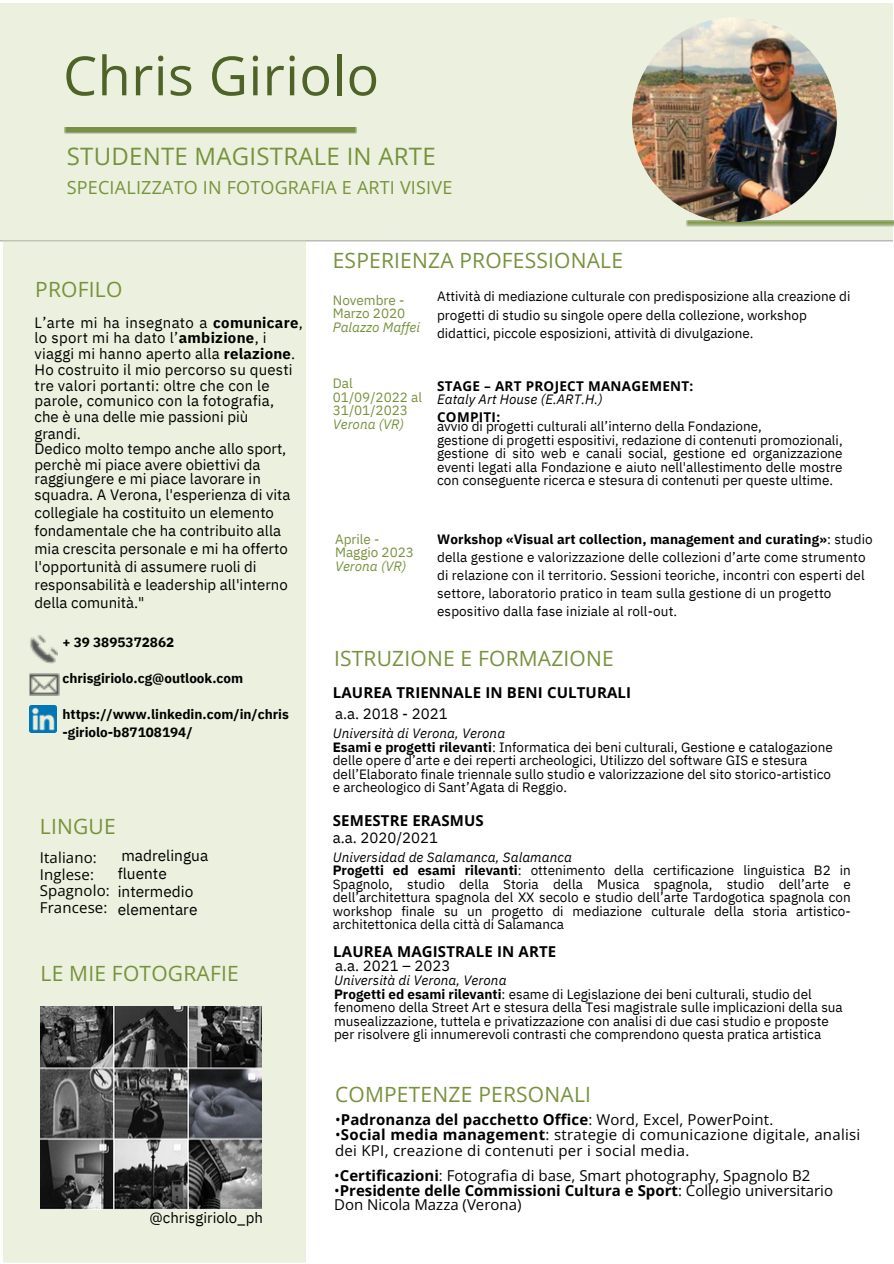
<style>
.page{position:relative;width:894px;height:1264px;background:#fff}
.page>*{position:absolute;margin:0;border:0;box-sizing:border-box;transform-origin:0 0}
.t1{font:54px "Open Sans";letter-spacing:.01em;color:#4f6228}
.t2{font:24px "Open Sans";letter-spacing:.01em;color:#76923c}
.t3{font:21px "Open Sans";letter-spacing:.01em;color:#76923c}
.t4{font:18px "Open Sans";letter-spacing:.01em;color:#76923c}
.t5{font:15.45px/18px "IBM Plex Sans";color:#000}
.t6{font:15px/15.9px "IBM Plex Sans";color:#000}
.t7{font:15px/16.8px "Open Sans";letter-spacing:.01em;color:#000}
.t8{font:700 15px "Open Sans";letter-spacing:.01em;color:#000}
.t9{font:13.5px/13.5px "IBM Plex Sans";color:#000}
.t10{font:italic 13.5px "IBM Plex Sans";letter-spacing:.005em;color:#000}
.t11{font:700 13.5px/18px "IBM Plex Sans";color:#000}
.t12{font:13.5px/13.5px "IBM Plex Sans";color:#76923c}
.t13{font:700 13.5px "Open Sans";letter-spacing:.02em;color:#000}
.t14{font:italic 13.5px "IBM Plex Sans";color:#76923c}
.s1{font-weight:700}
.s2{font-style:italic}
.s3{font-weight:400}
</style>
<div class="page">
<div style="left:0;top:3px;width:892px;height:239px;background:#ebf1de"></div>
<div style="left:3px;top:240px;width:303px;height:1023px;background:#ebf1de"></div>
<img style="left:30px;top:636px;width:26px;height:27px">
<svg style="left:36px;top:635px;width:21px;height:21px"></svg>
<img style="left:29px;top:674px;width:30px;height:21px">
<img style="left:64px;top:127px;width:292px;height:6px">
<img style="left:685px;top:220px;width:207px;height:6px">
<img style="left:29px;top:705px;width:27px;height:27px">
<img style="left:41px;top:1007px;width:220px;height:202px">
<img style="left:632px;top:17px;width:204px;height:205px;border-radius:102px">
<h5 class="t1" style="left:63px;top:38px;width:317px">Chris Giriolo</h5>
<p class="t2" style="left:67px;top:139px;width:370px">STUDENTE MAGISTRALE IN ARTE</p>
<h3 class="t4" style="left:67px;top:175px;width:387px">SPECIALIZZATO IN FOTOGRAFIA E ARTI VISIVE</h3>
<p class="t3" style="left:35px;top:274px;width:88px">PROFILO</p>
<h6 class="t6" style="left:35px;top:314px;width:270px">L’arte mi ha insegnato a <span class="s1">comunicare</span>, lo sport mi ha dato l’<span class="s1">ambizione</span>, i viaggi mi hanno aperto alla <span class="s1">relazione</span>.<br>Ho costruito il mio percorso su questi tre valori portanti: oltre che con le parole, comunico con la fotografia,<br>che è una delle mie passioni più<br>grandi.</h6>
<h6 class="t6" style="left:35px;top:440px;width:257px;line-height:15.3px">Dedico molto tempo anche allo sport, perchè mi piace avere obiettivi da raggiungere e mi piace lavorare in squadra. A Verona, l'esperienza di vita</h6>
<h6 class="t6" style="left:35px;top:503px;width:255px;line-height:18px">collegiale ha costituito un elemento fondamentale che ha contribuito alla mia crescita personale e mi ha offerto l'opportunità di assumere ruoli di responsabilità e leadership all'interno</h6>
<h3 class="t6" style="left:35px;top:594px;width:111px">della comunità."</h3>
<h6 class="t11" style="left:62px;top:633px;width:113px">+ 39 3895372862</h6>
<h6 class="t11" style="left:62px;top:669px;width:182px">chrisgiriolo.cg@outlook.com</h6>
<p class="t11" style="left:62px;top:705px;width:228px">https://www.linkedin.com/in/chris -giriolo-b87108194/</p>
<h6 class="t3" style="left:40px;top:811px;width:77px">LINGUE</h6>
<p class="t7" style="left:40px;top:848px;width:71px">Italiano:<br>Inglese:<br>Spagnolo:<br>Francese:</p>
<p class="t5" style="left:118px;top:846px;width:92px">madrelingua fluente intermedio elementare</p>
<p class="t3" style="left:41px;top:958px;width:200px">LE MIE FOTOGRAFIE</p>
<h6 class="t6" style="left:149px;top:1209px;width:115px">@chrisgiriolo_ph</h6>
<p class="t3" style="left:333px;top:246px;width:292px">ESPERIENZA PROFESSIONALE</p>
<p class="t12" style="left:333px;top:293px;width:74px">Novembre -<br>Marzo 2020</p>
<p class="t14" style="left:333px;top:318px;width:89px">Palazzo Maffei</p>
<p class="t12" style="left:333px;top:376px;width:21px">Dal</p>
<p class="t12" style="left:333px;top:390px;width:91px">01/09/2022 al<br>31/01/2023<br><span class="s2">Verona (VR)</span></p>
<h3 class="t9" style="left:437px;top:287px;width:415px;line-height:18px">Attività di mediazione culturale con predisposizione alla creazione di progetti di studio su singole opere della collezione, workshop didattici, piccole esposizioni, attività di divulgazione.</h3>
<p class="t13" style="left:437px;top:377px;width:258px">STAGE – ART PROJECT MANAGEMENT:</p>
<p class="t13" style="left:437px;top:407px;width:65px">COMPITI:</p>
<p class="t10" style="left:437px;top:390px;width:167px">Eataly Art House (E.ART.H.)</p>
<p class="t9" style="left:437px;top:419px;width:326px">avvio di progetti culturali all’interno della Fondazione,</p>
<p class="t9" style="left:437px;top:433px;width:407px;text-align:justify">gestione di progetti espositivi, redazione di contenuti promozionali, gestione di sito web e canali social, gestione ed organizzazione eventi legati alla Fondazione e aiuto nell'allestimento delle mostre con conseguente ricerca e stesura di contenuti per queste ultime.</p>
<h5 class="t12" style="left:335px;top:531px;width:80px">Aprile -<br>Maggio 2023</h5>
<h6 class="t14" style="left:335px;top:556px;width:73px">Verona (VR)</h6>
<p class="t9" style="left:437px;top:529px;width:437px;line-height:18px"><span class="s1">Workshop «Visual art collection, management and curating»</span>: studio della gestione e valorizzazione delle collezioni d’arte come strumento di relazione con il territorio. Sessioni teoriche, incontri con esperti del settore, laboratorio pratico in team sulla gestione di un progetto espositivo dalla fase iniziale al roll-out.</p>
<h6 class="t3" style="left:334px;top:643px;width:281px">ISTRUZIONE E FORMAZIONE</h6>
<p class="t8" style="left:333px;top:681px;width:300px">LAUREA TRIENNALE IN BENI CULTURALI</p>
<h3 class="t6" style="left:335px;top:705px;width:114px">a.a. 2018 - 2021</h3>
<p class="t10" style="left:333px;top:724px;width:174px">Università di Verona, Verona</p>
<p class="t9" style="left:333px;top:739px;width:501px"><span class="s1">Esami e progetti rilevanti</span>: Informatica dei beni culturali, Gestione e catalogazione delle opere d’arte e dei reperti archeologici, Utilizzo del software GIS e stesura dell’Elaborato finale triennale sullo studio e valorizzazione del sito storico-artistico e archeologico di Sant’Agata di Reggio.</p>
<p class="t8" style="left:333px;top:809px;width:152px">SEMESTRE ERASMUS</p>
<p class="t6" style="left:333px;top:829px;width:107px">a.a. 2020/2021</p>
<p class="t10" style="left:333px;top:848px;width:240px">Universidad de Salamanca, Salamanca</p>
<p class="t9" style="left:333px;top:863px;width:519px;text-align:justify"><span class="s1">Progetti ed esami rilevanti</span>: ottenimento della certificazione linguistica B2 in Spagnolo, studio della Storia della Musica spagnola, studio dell’arte e dell’architettura spagnola del XX secolo e studio dell’arte Tardogotica spagnola con workshop finale su un progetto di mediazione culturale della storia artistico&shy;architettonica della città di Salamanca</p>
<p class="t8" style="left:333px;top:941px;width:224px">LAUREA MAGISTRALE IN ARTE</p>
<h6 class="t6" style="left:335px;top:957px;width:117px">a.a. 2021 – 2023</h6>
<p class="t10" style="left:334px;top:971px;width:174px">Università di Verona, Verona</p>
<p class="t9" style="left:334px;top:987px;width:510px"><span class="s1">Progetti ed esami rilevanti</span>: esame di Legislazione dei beni culturali, studio del fenomeno della Street Art e stesura della Tesi magistrale sulle implicazioni della sua musealizzazione, tuttela e privatizzazione con analisi di due casi studio e proposte per risolvere gli innumerevoli contrasti che comprendono questa pratica artistica</p>
<h5 class="t3" style="left:335px;top:1079px;width:257px">COMPETENZE PERSONALI</h5>
<h3 class="t8" style="left:335px;top:1108px;width:439px"><span class="s3">•</span>Padronanza del pacchetto Office<span class="s3">: Word, Excel, PowerPoint.</span></h3>
<h3 class="t7" style="left:335px;top:1126px;width:526px;line-height:15.8px">•<span class="s1">Social media management</span>: strategie di comunicazione digitale, analisi dei KPI, creazione di contenuti per i social media.</h3>
<p class="t7" style="left:334px;top:1166px;width:477px">•<span class="s1">Certificazioni</span>: Fotografia di base, Smart photography, Spagnolo B2</p>
<p class="t7" style="left:334px;top:1182px;width:500px;line-height:14.7px">•<span class="s1">Presidente delle Commissioni Cultura e Sport</span>: Collegio universitario<br>Don Nicola Mazza (Verona)</p>
</div>
